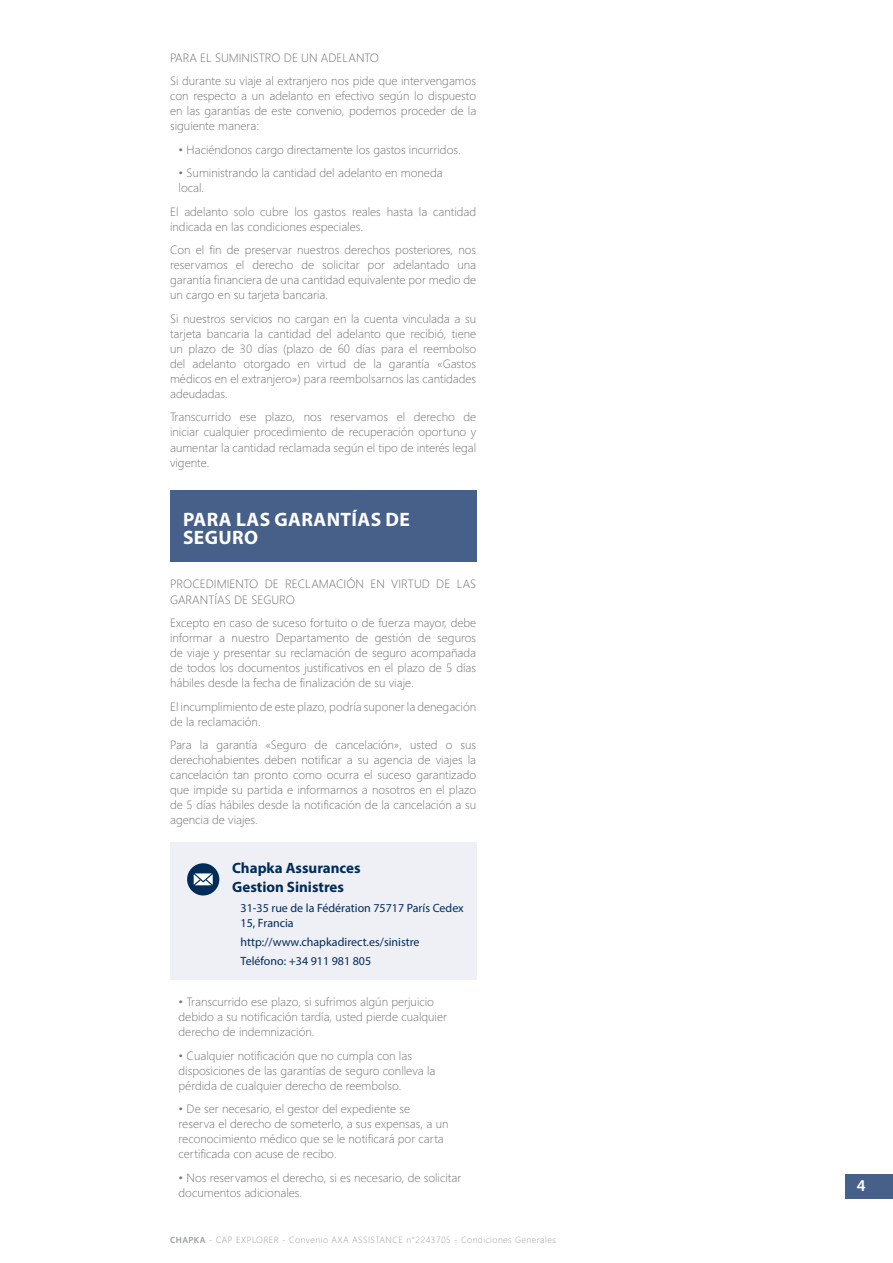
<style>
.page{position:relative;width:893px;height:1263px;background:#fff}
.page>*{position:absolute;margin:0;border:0;box-sizing:border-box;transform-origin:0 0}
.t1{font:700 19.5px/18px "Myriad Pro";letter-spacing:.02em;color:#fff}
.t2{font:600 16.5px "Myriad Pro";color:#fff}
.t3{font:700 15px/19.2px "Myriad Pro";color:#002c5a}
.t4{font:300 12px/15px "Segoe WP";color:#707172}
.t5{font:12px/15px "Myriad Pro";color:#002c5a}
.t6{font:300 9px "Segoe WP";letter-spacing:.05em;color:#9c9e9f}
.s1{font-family:"Myriad Pro";font-weight:600}
</style>
<div class="page">
<div style="left:845px;top:1174px;width:48px;height:24px;background:#46608a"></div>
<div style="left:170px;top:490px;width:306px;height:71px;background:#46608a"></div>
<div style="left:170px;top:843px;width:306px;height:137px;background:#eff0f5"></div>
<p class="t4" style="left:170px;top:45px;width:308px;line-height:23.5px">PARA EL SUMINISTRO DE UN ADELANTO<br>Si durante su viaje al extranjero nos pide que intervengamos</p>
<p class="t4" style="left:170px;top:88px;width:308px;text-align:justify">con respecto a un adelanto en efectivo según lo dispuesto en las garantías de este convenio, podemos proceder de la siguiente manera:</p>
<p class="t4" style="left:179px;top:142px;width:284px">• Haciéndonos cargo directamente los gastos incurridos.</p>
<p class="t4" style="left:179px;top:165px;width:266px">• Suministrando la cantidad del adelanto en moneda local.</p>
<p class="t4" style="left:170px;top:204px;width:308px">El adelanto solo cubre los gastos reales hasta la cantidad indicada en las condiciones especiales.</p>
<p class="t4" style="left:170px;top:242px;width:308px;text-align:justify">Con el fin de preservar nuestros derechos posteriores, nos reservamos el derecho de solicitar por adelantado una garantía financiera de una cantidad equivalente por medio de un cargo en su tarjeta bancaria.</p>
<p class="t4" style="left:170px;top:311px;width:308px;text-align:justify">Si nuestros servicios no cargan en la cuenta vinculada a su tarjeta bancaria la cantidad del adelanto que recibió, tiene un plazo de 30 días (plazo de 60 días para el reembolso del adelanto otorgado en virtud de la garantía «Gastos médicos en el extranjero») para reembolsarnos las cantidades adeudadas.</p>
<p class="t4" style="left:170px;top:409px;width:308px;text-align:justify">Transcurrido ese plazo, nos reservamos el derecho de iniciar cualquier procedimiento de recuperación oportuno y aumentar la cantidad reclamada según el tipo de interés legal vigente.</p>
<h1 class="t1" style="left:183px;top:510px;width:228px">PARA LAS GARANTÍAS DE<br>SEGURO</h1>
<p class="t4" style="left:170px;top:576px;width:308px">PROCEDIMIENTO DE RECLAMACIÓN EN VIRTUD DE LAS<br>GARANTÍAS DE SEGURO</p>
<p class="t4" style="left:170px;top:615px;width:308px;text-align:justify">Excepto en caso de suceso fortuito o de fuerza mayor, debe informar a nuestro Departamento de gestión de seguros de viaje y presentar su reclamación de seguro acompañada de todos los documentos justificativos en el plazo de 5 días hábiles desde la fecha de finalización de su viaje.</p>
<p class="t4" style="left:170px;top:698px;width:308px">El incumplimiento de este plazo, podría suponer la denegación de la reclamación.</p>
<p class="t4" style="left:170px;top:737px;width:308px;text-align:justify">Para la garantía «Seguro de cancelación», usted o sus derechohabientes deben notificar a su agencia de viajes la cancelación tan pronto como ocurra el suceso garantizado que impide su partida e informarnos a nosotros en el plazo de 5 días hábiles desde la notificación de la cancelación a su agencia de viajes.</p>
<p class="t3" style="left:232px;top:858px;width:130px">Chapka Assurances<br>Gestion Sinistres</p>
<p class="t5" style="left:241px;top:900px;width:225px">31-35 rue de la Fédération 75717 París Cedex<br>15, Francia</p>
<p class="t5" style="left:241px;top:932px;width:180px;line-height:19.2px">http://www.chapkadirect.es/sinistre<br>Teléfono: +34 911 981 805</p>
<p class="t4" style="left:179px;top:994px;width:270px">• Transcurrido ese plazo, si sufrimos algún perjuicio debido a su notificación tardía, usted pierde cualquier derecho de indemnización.</p>
<p class="t4" style="left:179px;top:1047px;width:258px">• Cualquier notificación que no cumpla con las disposiciones de las garantías de seguro conlleva la pérdida de cualquier derecho de reembolso.</p>
<p class="t4" style="left:179px;top:1101px;width:271px">• De ser necesario, el gestor del expediente se reserva el derecho de someterlo, a sus expensas, a un reconocimiento médico que se le notificará por carta certificada con acuse de recibo.</p>
<p class="t4" style="left:179px;top:1169px;width:284px">• Nos reservamos el derecho, si es necesario, de solicitar documentos adicionales.</p>
<p class="t6" style="left:170px;top:1233px;width:387px"><span class="s1">CHAPKA</span> - CAP EXPLORER - Convenio AXA ASSISTANCE n°2243705 - Condiciones Generales</p>
<h2 class="t2" style="left:857px;top:1175px;width:10px">4</h2>
</div>
